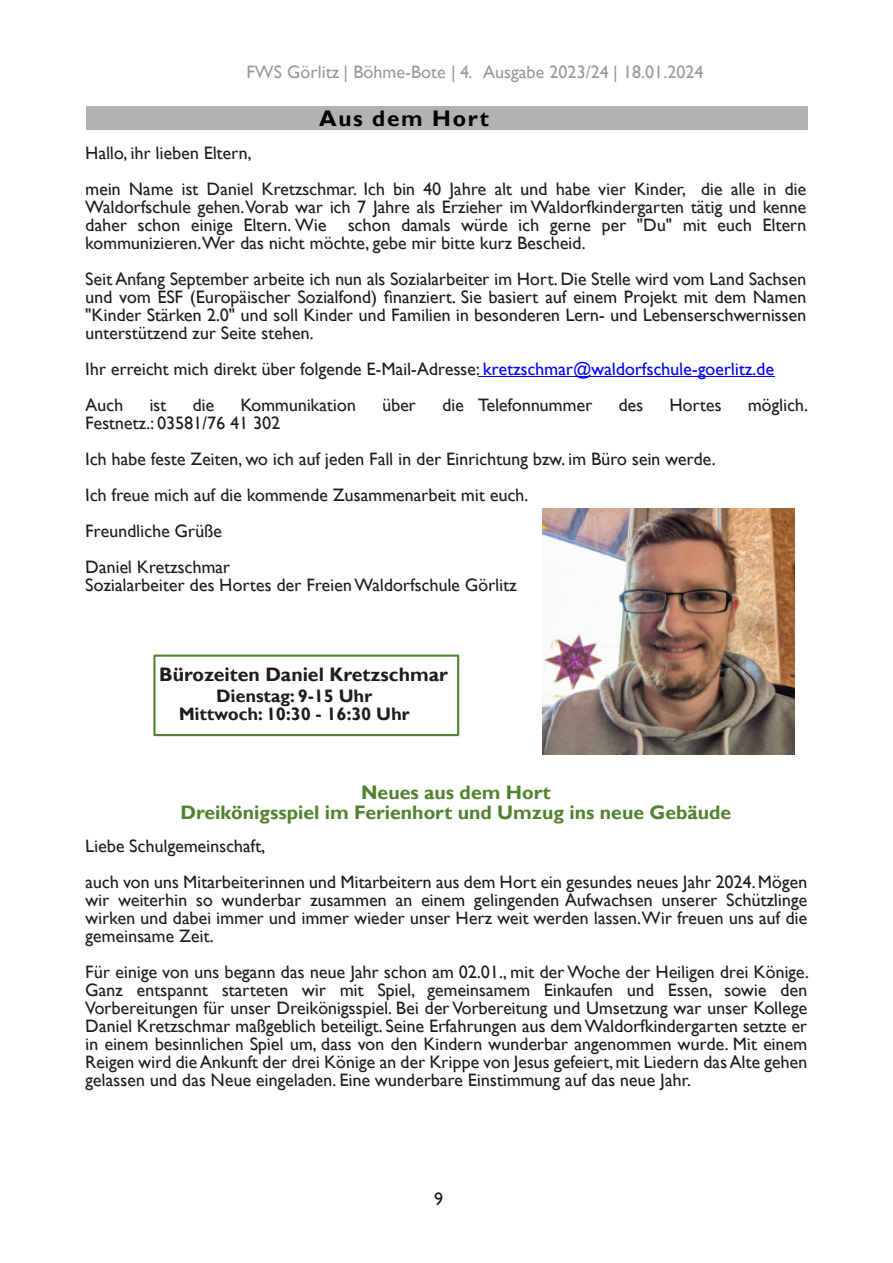
<style>
.page{position:relative;width:893px;height:1263px;background:#fff}
.page>*{position:absolute;margin:0;border:0;box-sizing:border-box;transform-origin:0 0}
.t1{font:700 22.5px "Gill Sans";letter-spacing:.075em;color:#000}
.t2{font:700 19.5px/19.5px "Gill Sans";color:#52822e;text-align:center}
.t3{font:700 19.5px "Gill Sans";color:#1d1d1b}
.t4{font:18px/18px "Gill Sans";color:#1d1d1b}
.t5{font:18px "Gill Sans";letter-spacing:.005em;color:#999}
.t6{font:700 18px/18px "Gill Sans";color:#1d1d1b;text-align:center}
.s1{color:#00f}
</style>
<div class="page">
<div style="left:86px;top:106px;width:721px;height:23px;background:#b2b2b2"></div>
<hr style="left:478px;top:376px;width:296px;height:1px;background:#00f">
<img style="left:543px;top:509px;width:251px;height:245px">
<div style="left:153px;top:655px;width:306px;height:81px;border:2px solid #52822e"></div>
<p class="t5" style="left:246px;top:66px;width:459px">FWS Görlitz | Böhme-Bote | 4. Ausgabe 2023/24 | 18.01.2024</p>
<p class="t1" style="left:319px;top:111px;width:171px">Aus dem Hort</p>
<p class="t4" style="left:86px;top:137px;width:723px;line-height:36px">Hallo, ihr lieben Eltern,<br>mein Name ist Daniel Kretzschmar. Ich bin 40 Jahre alt und habe vier Kinder, die alle in die</p>
<p class="t4" style="left:86px;top:200px;width:723px;text-align:justify">Waldorfschule gehen.Vorab war ich 7 Jahre als Erzieher im Waldorfkindergarten tätig und kenne daher schon einige Eltern. Wie schon damals würde ich gerne per "Du" mit euch Eltern kommunizieren.Wer das nicht möchte, gebe mir bitte kurz Bescheid.</p>
<p class="t4" style="left:86px;top:272px;width:723px;text-align:justify">Seit Anfang September arbeite ich nun als Sozialarbeiter im Hort. Die Stelle wird vom Land Sachsen und vom ESF (Europäischer Sozialfond) finanziert. Sie basiert auf einem Projekt mit dem Namen "Kinder Stärken 2.0" und soll Kinder und Familien in besonderen Lern- und Lebenserschwernissen unterstützend zur Seite stehen.</p>
<p class="t4" style="left:86px;top:353px;width:691px;line-height:36px">Ihr erreicht mich direkt über folgende E-Mail-Adresse: <span class="s1">kretzschmar@waldorfschule-goerlitz.de<br></span>Auch</p>
<p class="t4" style="left:150px;top:398px;width:18px">ist</p>
<p class="t4" style="left:193px;top:398px;width:24px">die</p>
<p class="t4" style="left:241px;top:398px;width:117px">Kommunikation</p>
<p class="t4" style="left:382px;top:398px;width:35px">über</p>
<p class="t4" style="left:442px;top:398px;width:152px">die Telefonnummer</p>
<p class="t4" style="left:619px;top:398px;width:27px">des</p>
<p class="t4" style="left:670px;top:398px;width:54px">Hortes</p>
<p class="t4" style="left:748px;top:398px;width:62px">möglich.</p>
<p class="t4" style="left:86px;top:407px;width:632px;line-height:36px">Festnetz.: 03581/76 41 302<br>Ich habe feste Zeiten, wo ich auf jeden Fall in der Einrichtung bzw. im Büro sein werde.<br>Ich freue mich auf die kommende Zusammenarbeit mit euch.<br>Freundliche Grüße<br>Daniel Kretzschmar</p>
<p class="t4" style="left:86px;top:578px;width:434px">Sozialarbeiter des Hortes der FreienWaldorfschule Görlitz</p>
<p class="t3" style="left:159px;top:667px;width:290px">Bürozeiten Daniel Kretzschmar</p>
<p class="t6" style="left:179px;top:689px;width:232px">Dienstag: 9-15 Uhr<br>Mittwoch: 10:30 - 16:30 Uhr</p>
<p class="t2" style="left:180px;top:785px;width:552px">Neues aus dem Hort<br>Dreikönigsspiel im Ferienhort und Umzug ins neue Gebäude</p>
<p class="t4" style="left:86px;top:830px;width:724px;line-height:36px">Liebe Schulgemeinschaft,<br>auch von uns Mitarbeiterinnen und Mitarbeitern aus dem Hort ein gesundes neues Jahr 2024. Mögen</p>
<p class="t4" style="left:86px;top:893px;width:724px;text-align:justify">wir weiterhin so wunderbar zusammen an einem gelingenden Aufwachsen unserer Schützlinge wirken und dabei immer und immer wieder unser Herz weit werden lassen.Wir freuen uns auf die gemeinsame Zeit.</p>
<p class="t4" style="left:86px;top:965px;width:726px">Für einige von uns begann das neue Jahr schon am 02.01., mit der Woche der Heiligen drei Könige.<br>Ganz entspannt starteten wir mit Spiel, gemeinsamem Einkaufen und Essen, sowie den Vorbereitungen für unser Dreikönigsspiel. Bei der Vorbereitung und Umsetzung war unser Kollege Daniel Kretzschmar maßgeblich beteiligt. Seine Erfahrungen aus demWaldorfkindergarten setzte er in einem besinnlichen Spiel um, dass von den Kindern wunderbar angenommen wurde. Mit einem Reigen wird die Ankunft der drei Könige an der Krippe von Jesus gefeiert, mit Liedern das Alte gehen gelassen und das Neue eingeladen. Eine wunderbare Einstimmung auf das neue Jahr.</p>
<p class="t4" style="left:434px;top:1191px;width:11px">9</p>
</div>
